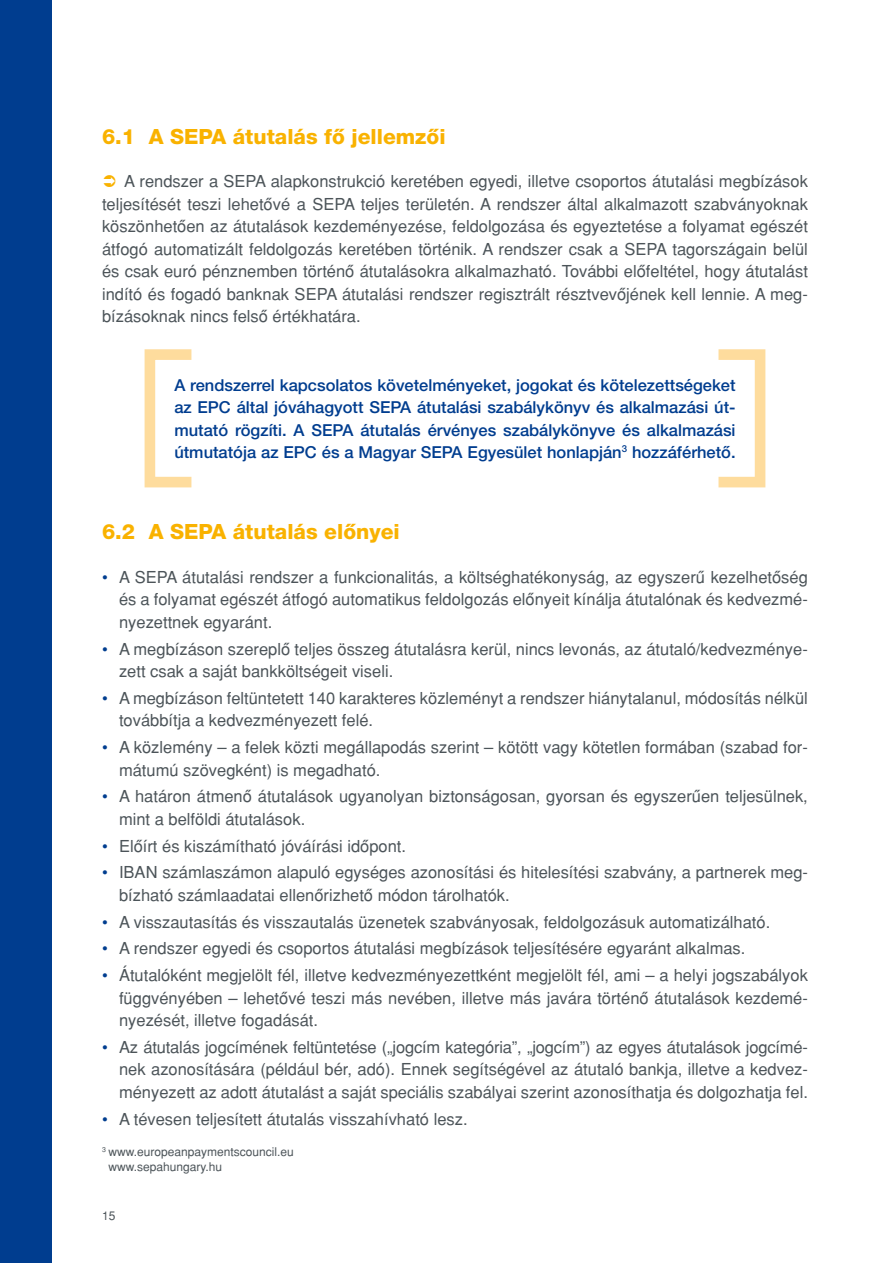
<style>
.page{position:relative;width:893px;height:1263px;background:#fff}
.page>*{position:absolute;margin:0;border:0;box-sizing:border-box;transform-origin:0 0}
.t1{font:21px "Helvetica H Heavy";color:#f9b200}
.t2{font:16.5px/22.5px "Helvetica H";color:#4c5459}
.t3{font:16.5px/22.5px "Helvetica H Medium";color:#003d8f;text-align:justify}
.t4{font:12px/15px "Helvetica H";color:#4c5459}
.s1{color:#003d8f}
</style>
<div class="page">
<div style="left:0;top:0;width:51px;height:1263px;background:#003d8f"></div>
<div style="left:713px;top:349px;width:52px;height:138px;border:11px solid #fedc9d"></div>
<div style="left:145px;top:349px;width:52px;height:138px;border:11px solid #fedc9d"></div>
<p class="t1" style="left:102px;top:125px;width:345px">6.1 A SEPA átutalás fô jellemzôi</p>
<p class="t2" style="left:102px;top:170px;width:707px;text-align:justify;text-indent:22px">A rendszer a SEPA alapkonstrukció keretében egyedi, illetve csoportos átutalási megbízások teljesítését teszi lehetôvé a SEPA teljes területén. A rendszer által alkalmazott szabványoknak köszönhetôen az átutalások kezdeményezése, feldolgozása és egyeztetése a folyamat egészét átfogó automatizált feldolgozás keretében történik. A rendszer csak a SEPA tagországain belül és csak euró pénznemben történô átutalásokra alkalmazható. További elôfeltétel, hogy átutalást indító és fogadó banknak SEPA átutalási rendszer regisztrált résztvevôjének kell lennie. A meg&shy;bízásoknak nincs felsô értékhatára.</p>
<p class="t3" style="left:174px;top:373px;width:563px">A rendszerrel kapcsolatos követelményeket, jogokat és kötelezettségeket az EPC által jóváhagyott SEPA átutalási szabálykönyv és alkalmazási út&shy;mutató rögzíti. A SEPA átutalás érvényes szabálykönyve és alkalmazási útmutatója az EPC és a Magyar SEPA Egyesület honlapján<sup>3</sup> hozzáférhetô.</p>
<p class="t1" style="left:102px;top:520px;width:299px">6.2 A SEPA átutalás elônyei</p>
<p class="t2" style="left:119px;top:565px;width:690px;text-align:justify;text-indent:-17px"><span class="s1">•</span> A SEPA átutalási rendszer a funkcionalitás, a költséghatékonyság, az egyszerû kezelhetôség és a folyamat egészét átfogó automatikus feldolgozás elônyeit kínálja átutalónak és kedvezmé&shy;nyezettnek egyaránt.</p>
<p class="t2" style="left:119px;top:637px;width:690px;text-indent:-17px"><span class="s1">•</span> A megbízáson szereplô teljes összeg átutalásra kerül, nincs levonás, az átutaló/kedvezménye&shy;zett csak a saját bankköltségeit viseli.</p>
<p class="t2" style="left:119px;top:686px;width:690px;text-indent:-17px"><span class="s1">•</span> A megbízáson feltüntetett 140 karakteres közleményt a rendszer hiánytalanul, módosítás nélkül továbbítja a kedvezményezett felé.</p>
<p class="t2" style="left:119px;top:736px;width:690px;text-indent:-17px"><span class="s1">•</span> A közlemény – a felek közti megállapodás szerint – kötött vagy kötetlen formában (szabad for&shy;mátumú szövegként) is megadható.</p>
<p class="t2" style="left:119px;top:785px;width:690px;text-indent:-17px"><span class="s1">•</span> A határon átmenô átutalások ugyanolyan biztonságosan, gyorsan és egyszerûen teljesülnek, mint a belföldi átutalások.</p>
<p class="t2" style="left:102px;top:834px;width:306px"><span class="s1">•</span> Elôírt és kiszámítható jóváírási idôpont.</p>
<p class="t2" style="left:119px;top:861px;width:690px;text-indent:-17px"><span class="s1">•</span> IBAN számlaszámon alapuló egységes azonosítási és hitelesítési szabvány, a partnerek meg&shy;bízható számlaadatai ellenôrizhetô módon tárolhatók.</p>
<p class="t2" style="left:102px;top:910px;width:670px"><span class="s1">•</span> A visszautasítás és visszautalás üzenetek szabványosak, feldolgozásuk automatizálható.</p>
<p class="t2" style="left:102px;top:937px;width:645px"><span class="s1">•</span> A rendszer egyedi és csoportos átutalási megbízások teljesítésére egyaránt alkalmas.</p>
<p class="t2" style="left:119px;top:964px;width:690px;text-align:justify;text-indent:-17px"><span class="s1">•</span> Átutalóként megjelölt fél, illetve kedvezményezettként megjelölt fél, ami – a helyi jogszabályok függvényében – lehetôvé teszi más nevében, illetve más javára történô átutalások kezdemé&shy;nyezését, illetve fogadását.</p>
<p class="t2" style="left:119px;top:1035px;width:690px;text-align:justify;text-indent:-17px"><span class="s1">•</span> Az átutalás jogcímének feltüntetése („jogcím kategória”, „jogcím”) az egyes átutalások jogcímé&shy;nek azonosítására (például bér, adó). Ennek segítségével az átutaló bankja, illetve a kedvez&shy;ményezett az adott átutalást a saját speciális szabályai szerint azonosíthatja és dolgozhatja fel.</p>
<p class="t2" style="left:102px;top:1107px;width:367px"><span class="s1">•</span> A tévesen teljesített átutalás visszahívható lesz.</p>
<p class="t4" style="left:108px;top:1144px;width:187px;text-indent:-6px"><sup>3</sup> www.europeanpaymentscouncil.eu www.sepahungary.hu</p>
<p class="t4" style="left:102px;top:1208px;width:15px">15</p>
</div>
